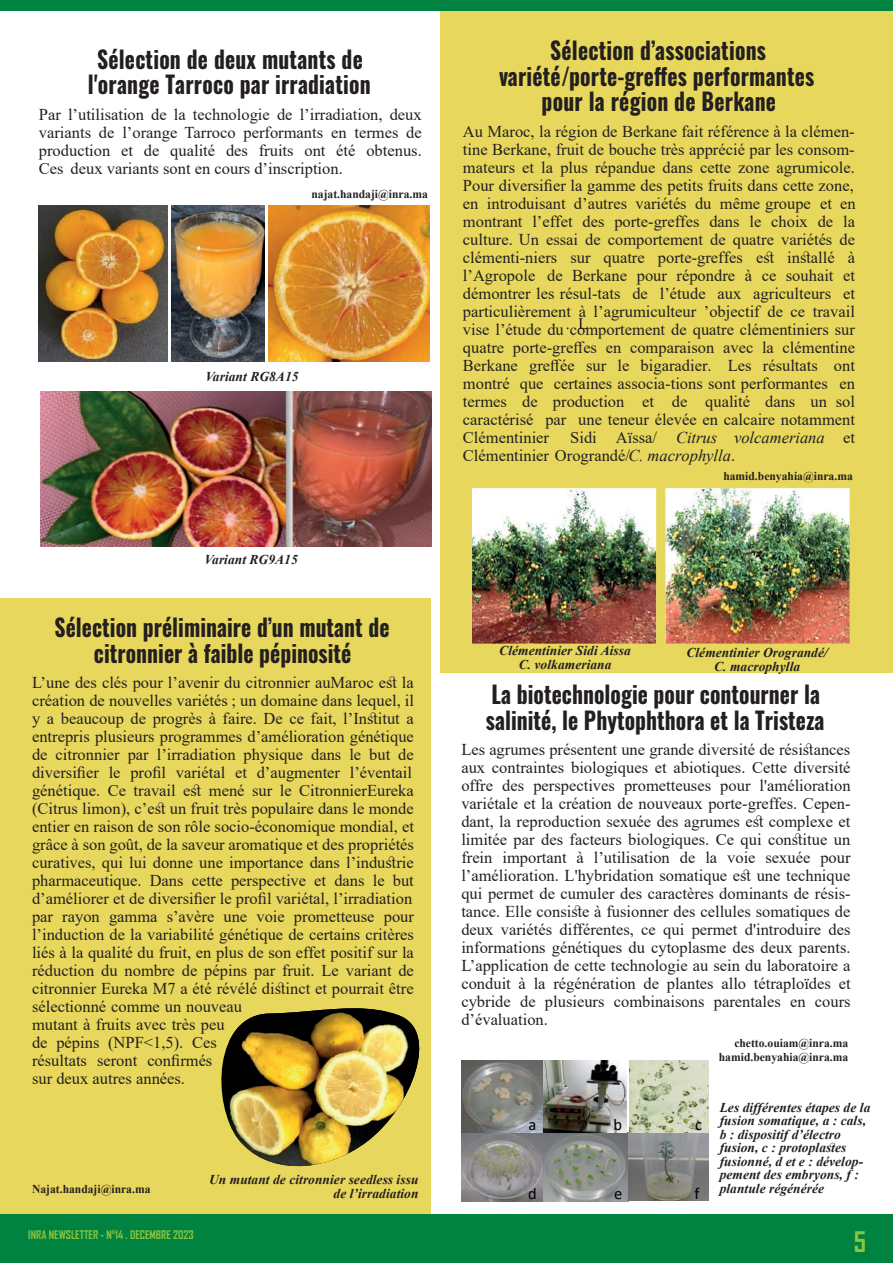
<style>
.page{position:relative;width:893px;height:1263px;background:#fff}
.page>*{position:absolute;margin:0;border:0;box-sizing:border-box;transform-origin:0 0}
.t1{font:700 27.15px "Agency FB";color:#8bc63e}
.t2{font:24px/25.5px "Oswald";letter-spacing:.005em;color:#231f20;text-align:center;scale:.9 1}
.t3{font:16.5px/18px "Times New Roman";color:#231f20;text-align:justify}
.t4{font:16.5px "Calibri";color:#000001}
.t5{font:italic 700 13.5px/13.5px "Times New Roman";letter-spacing:.005em;color:#231f20;text-align:center}
.t6{font:700 12px/14.4px "Times New Roman";color:#231f20;text-align:right}
.t7{font:700 11.4px "Agency FB";color:#8bc63e}
.s1{font-style:italic}
</style>
<div class="page">
<div style="left:441px;top:6px;width:452px;height:667px;background:#e7d75c"></div>
<div style="left:0;top:598px;width:431px;height:617px;background:#e7d75c"></div>
<svg style="left:567px;top:318px;width:21px;height:11px"></svg>
<div style="left:0;top:0;width:893px;height:10px;background:#008240"></div>
<div style="left:0;top:1215px;width:893px;height:48px;background:#008240"></div>
<img style="left:39px;top:206px;width:128px;height:155px">
<img style="left:171px;top:206px;width:94px;height:155px">
<img style="left:268px;top:206px;width:162px;height:155px">
<img style="left:40px;top:391px;width:391px;height:155px">
<svg style="left:221px;top:1039px;width:9px;height:86px"></svg>
<img style="left:230px;top:1008px;width:190px;height:159px">
<img style="left:462px;top:1132px;width:246px;height:69px">
<img style="left:462px;top:1060px;width:165px;height:72px">
<img style="left:629px;top:1060px;width:79px;height:72px">
<img style="left:472px;top:488px;width:378px;height:156px">
<h2 class="t2" style="left:88px;top:44px;width:316px">Sélection de deux mutants de l'orange Tarroco par irradiation</h2>
<p class="t3" style="left:39px;top:105px;width:384px">Par l’utilisation de la technologie de l’irradiation, deux variants de l’orange Tarroco performants en termes de production et de qualité des fruits ont été obtenus.<br>Ces deux variants sont en cours d’inscription.</p>
<p class="t6" style="left:311px;top:187px;width:118px">najat.handaji@inra.ma</p>
<p class="t5" style="left:205px;top:370px;width:95px">Variant RG8A15</p>
<p class="t5" style="left:205px;top:553px;width:95px">Variant RG9A15</p>
<h2 class="t2" style="left:55px;top:612px;width:374px">Sélection préliminaire d’un mutant de citronnier à faible pépinosité</h2>
<p class="t3" style="left:32px;top:673px;width:384px;text-align:left">L’une des clés pour l’avenir du citronnier auMaroc est la création de nouvelles variétés ; un domaine dans lequel, il y a beaucoup de progrès à faire. De ce fait, l’Institut a entrepris plusieurs programmes d’amélioration génétique de citronnier par l’irradiation physique dans le but de diversifier le profil variétal et d’augmenter l’éventail génétique. Ce travail est mené sur le CitronnierEureka (Citrus limon), c’est un fruit très populaire dans le monde entier en raison de son rôle socio-économique mondial, et grâce à son goût, de la saveur aromatique et des propriétés curatives, qui lui donne une importance dans l’industrie pharmaceutique. Dans cette perspective et dans le but d’améliorer et de diversifier le profil variétal, l’irradiation par rayon gamma s’avère une voie prometteuse pour l’induction de la variabilité génétique de certains critères liés à la qualité du fruit, en plus de son effet positif sur la réduction du nombre de pépins par fruit. Le variant de citronnier Eureka M7 a été révélé distinct et pourrait être sélectionné comme un nouveau<br>mutant à fruits avec très peu<br>de pépins (NPF&lt;1,5). Ces<br>résultats seront confirmés<br>sur deux autres années.</p>
<p class="t6" style="left:32px;top:1181px;width:120px">Najat.handaji@inra.ma</p>
<p class="t7" style="left:28px;top:1227px;width:167px">INRA NEWSLETTER - N°14 . DECEMBRE 2023</p>
<p class="t5" style="left:209px;top:1173px;width:211px;text-align:right">Un mutant de citronnier seedless issu de l’irradiation</p>
<h2 class="t2" style="left:499px;top:36px;width:352px">Sélection d’associations variété/porte-greffes performantes pour la région de Berkane</h2>
<p class="t3" style="left:463px;top:122px;width:394px">Au Maroc, la région de Berkane fait référence à la clémen&shy;tine Berkane, fruit de bouche très apprécié par les consom&shy;mateurs et la plus répandue dans cette zone agrumicole.<br>Pour diversifier la gamme des petits fruits dans cette zone, en introduisant d’autres variétés du même groupe et en montrant l’effet des porte-greffes dans le choix de la culture. Un essai de comportement de quatre variétés de clémenti-niers sur quatre porte-greffes est installé à l’Agropole de Berkane pour répondre à ce souhait et démontrer les résul-tats de l’étude aux agriculteurs et particulièrement à l’agrumiculteur ’objectif de ce travail vise l’étude du comportement de quatre clémentiniers sur quatre porte-greffes en comparaison avec la clémentine Berkane greffée sur le bigaradier. Les résultats ont montré que certaines associa-tions sont performantes en termes de production et de qualité dans un sol caractérisé par une teneur élevée en calcaire notamment Clémentinier</p>
<p class="t3" style="left:463px;top:428px;width:394px;text-indent:107px">Sidi Aïssa/ <span class="s1">Citrus volcameriana</span> et<br>Clémentinier Orograndé/<span class="s1">C. macrophylla</span>.</p>
<p class="t6" style="left:723px;top:468px;width:131px">hamid.benyahia@inra.ma</p>
<p class="t5" style="left:499px;top:644px;width:133px">Clémentinier Sidi Aissa<br>C. volkameriana</p>
<p class="t5" style="left:686px;top:645px;width:143px">Clémentinier Orograndé/<br>C. macrophylla</p>
<h2 class="t2" style="left:486px;top:679px;width:378px;text-align:left">La biotechnologie pour contourner la salinité, le Phytophthora et la Tristeza</h2>
<p class="t3" style="left:461px;top:740px;width:391px">Les agrumes présentent une grande diversité de résistances aux contraintes biologiques et abiotiques. Cette diversité offre des perspectives prometteuses pour l'amélioration variétale et la création de nouveaux porte-greffes. Cepen&shy;dant, la reproduction sexuée des agrumes est complexe et limitée par des facteurs biologiques. Ce qui constitue un frein important à l’utilisation de la voie sexuée pour l’amélioration. L'hybridation somatique est une technique qui permet de cumuler des caractères dominants de résis&shy;tance. Elle consiste à fusionner des cellules somatiques de deux variétés différentes, ce qui permet d'introduire des informations génétiques du cytoplasme des deux parents.<br>L’application de cette technologie au sein du laboratoire a conduit à la régénération de plantes allo tétraploïdes et cybride de plusieurs combinaisons parentales en cours d’évaluation.</p>
<p class="t4" style="left:614px;top:1113px;width:10px">b</p>
<p class="t4" style="left:528px;top:1113px;width:9px">a</p>
<p class="t4" style="left:695px;top:1113px;width:8px">c</p>
<p class="t4" style="left:528px;top:1182px;width:10px">d</p>
<p class="t4" style="left:614px;top:1182px;width:10px">e</p>
<p class="t4" style="left:694px;top:1182px;width:7px">f</p>
<p class="t6" style="left:719px;top:1035px;width:131px">chetto.ouiam@inra.ma hamid.benyahia@inra.ma</p>
<p class="t5" style="left:720px;top:1100px;width:152px;text-align:left">Les différentes étapes de la fusion somatique, a : cals, b : dispositif d’électro fusion, c : protoplastes fusionné, d et e : dévelop&shy;pement des embryons, f : plantule régénérée</p>
<h1 class="t1" style="left:854px;top:1225px;width:14px">5</h1>
</div>
